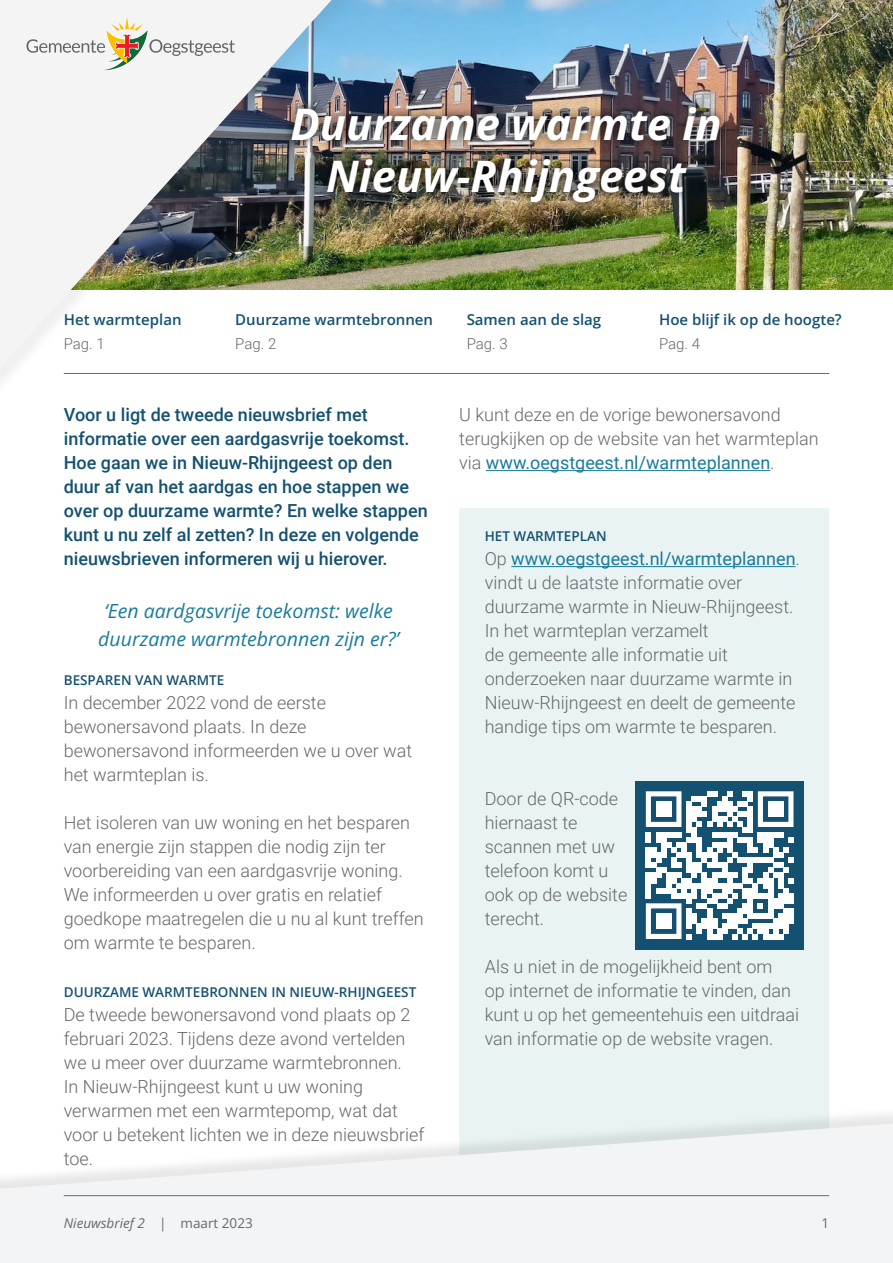
<style>
.page{position:relative;width:893px;height:1263px;background:#fff}
.page>*{position:absolute;margin:0;border:0;box-sizing:border-box;transform-origin:0 0}
.t1{font:italic 700 43.5px/52.2px "Open Sans";color:#fff;text-align:center}
.t2{font:italic 19.5px/28.5px "Open Sans";color:#187b9a;text-align:center}
.t3{font:300 18px/24px "Roboto";color:#686868}
.t4{font:500 18px/24px "Roboto";color:#145170}
.t5{font:600 15px "Open Sans";color:#145170}
.t6{font:300 15px "Roboto";letter-spacing:-.005em;color:#686868}
.t7{font:600 13.5px "Open Sans";color:#145170}
.t8{font:italic 13.5px "Open Sans";color:#686868}
.t9{font:13.5px "Open Sans";color:#686868}
.s1{font-weight:400;color:#187b9a}
.s2{font-style:normal}
</style>
<div class="page">
<div style="left:459px;top:508px;width:370px;height:598px;background:#e9f3f3"></div>
<div style="left:0;top:1106px;width:893px;height:157px;background:#686868;opacity:.16"></div>
<svg style="left:0;top:1123px;width:893px;height:140px;fill:#f3f4f6"></svg>
<img style="left:358px;top:0;width:535px;height:289px">
<div style="left:0;top:0;width:358px;height:398px;background:#686868;opacity:.1"></div>
<img style="left:0;top:0;width:332px;height:368px">
<div style="left:283px;top:98px;width:445px;height:112px;background:#000;opacity:.75"></div>
<svg style="left:26px;top:17px;width:209px;height:54px"></svg>
<hr style="left:64px;top:373px;width:765px;height:1px;background:#686868">
<hr style="left:486px;top:470px;width:284px;height:1px;background:#187b9a">
<hr style="left:511px;top:566px;width:285px;height:1px;background:#187b9a">
<div style="left:636px;top:781px;width:168px;height:168px;background:#145170"></div>
<svg style="left:646px;top:791px;width:148px;height:148px"></svg>
<div style="left:656px;top:801px;width:15px;height:16px;background:#fff"></div>
<div style="left:768px;top:801px;width:15px;height:16px;background:#fff"></div>
<div style="left:656px;top:913px;width:15px;height:16px;background:#fff"></div>
<hr style="left:64px;top:1195px;width:765px;height:1px;background:#686868">
<p class="t5" style="left:64px;top:309px;width:119px">Het warmteplan</p>
<p class="t6" style="left:64px;top:333px;width:43px">Pag. 1</p>
<h1 class="t1" style="left:290px;top:96px;width:433px">Duurzame warmte in<br>Nieuw-Rhijngeest</h1>
<p class="t5" style="left:235px;top:309px;width:199px">Duurzame warmtebronnen</p>
<p class="t6" style="left:235px;top:333px;width:43px">Pag. 2</p>
<p class="t5" style="left:467px;top:309px;width:136px">Samen aan de slag</p>
<p class="t6" style="left:467px;top:333px;width:43px">Pag. 3</p>
<p class="t5" style="left:659px;top:309px;width:184px">Hoe blijf ik op de hoogte?</p>
<p class="t6" style="left:659px;top:333px;width:43px">Pag. 4</p>
<p class="t4" style="left:64px;top:402px;width:365px">Voor u ligt de tweede nieuwsbrief met informatie over een aardgasvrije toekomst.<br>Hoe gaan we in Nieuw-Rhijngeest op den duur af van het aardgas en hoe stappen we over op duurzame warmte? En welke stappen kunt u nu zelf al zetten? In deze en volgende nieuwsbrieven informeren wij u hierover.</p>
<p class="t2" style="left:98px;top:596px;width:302px">‘Een aardgasvrije toekomst: welke duurzame warmtebronnen zijn er?’</p>
<p class="t7" style="left:64px;top:671px;width:162px">BESPAREN VAN WARMTE</p>
<p class="t3" style="left:64px;top:690px;width:350px">In december 2022 vond de eerste bewonersavond plaats. In deze bewonersavond informeerden we u over wat het warmteplan is.</p>
<p class="t3" style="left:64px;top:810px;width:361px">Het isoleren van uw woning en het besparen van energie zijn stappen die nodig zijn ter voorbereiding van een aardgasvrije woning.<br>We informeerden u over gratis en relatief goedkope maatregelen die u nu al kunt treffen om warmte te besparen.</p>
<p class="t7" style="left:64px;top:983px;width:354px">DUURZAME WARMTEBRONNEN IN NIEUW-RHIJNGEEST</p>
<p class="t3" style="left:64px;top:1002px;width:362px">De tweede bewonersavond vond plaats op 2 februari 2023. Tijdens deze avond vertelden we u meer over duurzame warmtebronnen.<br>In Nieuw-Rhijngeest kunt u uw woning verwarmen met een warmtepomp, wat dat voor u betekent lichten we in deze nieuwsbrief toe.</p>
<p class="t3" style="left:459px;top:402px;width:361px">U kunt deze en de vorige bewonersavond terugkijken op de website van het warmteplan via <span class="s1">www.oegstgeest.nl/warmteplannen</span>.</p>
<p class="t7" style="left:485px;top:527px;width:123px">HET WARMTEPLAN</p>
<p class="t3" style="left:485px;top:546px;width:317px">Op <span class="s1">www.oegstgeest.nl/warmteplannen</span>. vindt u de laatste informatie over duurzame warmte in Nieuw-Rhijngeest.<br>In het warmteplan verzamelt<br>de gemeente alle informatie uit onderzoeken naar duurzame warmte in Nieuw-Rhijngeest en deelt de gemeente handige tips om warmte te besparen.</p>
<p class="t3" style="left:485px;top:786px;width:144px">Door de QR-code hiernaast te scannen met uw telefoon komt u ook op de website terecht.</p>
<p class="t3" style="left:485px;top:954px;width:316px">Als u niet in de mogelijkheid bent om<br>op internet de informatie te vinden, dan kunt u op het gemeentehuis een uitdraai van informatie op de website vragen.</p>
<p class="t8" style="left:64px;top:1213px;width:191px">Nieuwsbrief 2 <span class="s2">| maart 2023</span></p>
<p class="t9" style="left:821px;top:1213px;width:9px">1</p>
</div>
